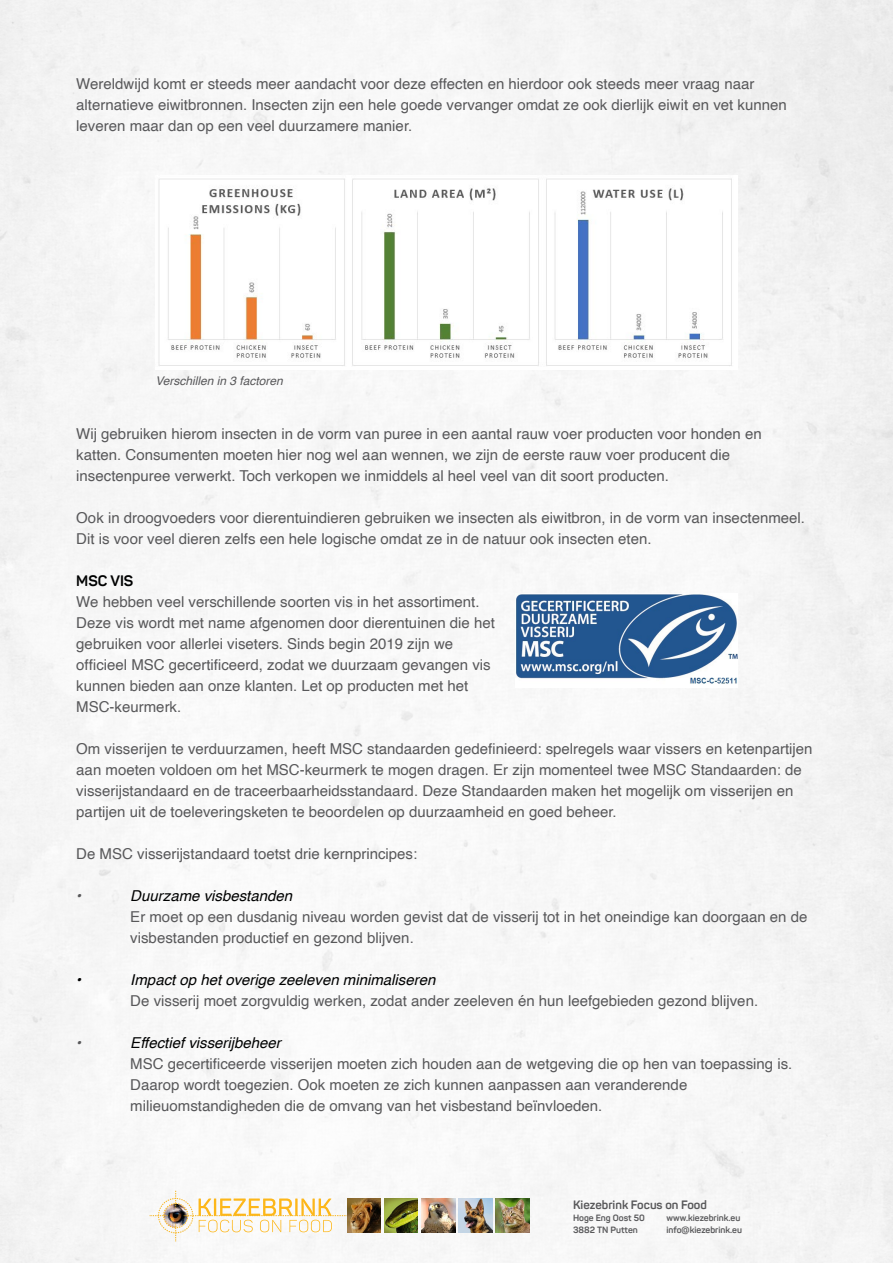
<style>
.page{position:relative;width:893px;height:1263px;background:#fff}
.page>*{position:absolute;margin:0;border:0;box-sizing:border-box;transform-origin:0 0}
.t1{font:15px/21px "Helvetica";color:#58585a}
.t2{font:italic 15px "Helvetica";color:#000101}
.t3{font:700 15px "Panton";color:#000101}
.t4{font:italic 15px "Helvetica";color:#58585a}
.t5{font:italic 12px "Helvetica";color:#58585a}
.t6{font:700 12px "Panton";color:#58585a}
.t7{font:700 9px/12px "Panton";color:#58585a}
</style>
<div class="page">
<img style="left:0;top:0;width:893px;height:1263px">
<img style="left:496px;top:1198px;width:33px;height:34px">
<img style="left:164px;top:1204px;width:24px;height:23px;border-radius:12px">
<div style="left:163px;top:1203px;width:25px;height:25px;border:1px dashed #fdb71a;border-radius:50%"></div>
<div style="left:158px;top:1198px;width:35px;height:35px;border:1px dashed #f7b51e;border-radius:50%"></div>
<svg style="left:184px;top:1198px;width:163px;height:34px"></svg>
<svg style="left:175px;top:1190px;width:1px;height:18px"></svg>
<svg style="left:175px;top:1224px;width:1px;height:17px"></svg>
<svg style="left:150px;top:1215px;width:18px;height:1px"></svg>
<img style="left:347px;top:1198px;width:34px;height:34px">
<img style="left:384px;top:1198px;width:34px;height:34px">
<img style="left:421px;top:1198px;width:34px;height:34px">
<img style="left:459px;top:1198px;width:33px;height:34px">
<img style="left:155px;top:175px;width:583px;height:194px">
<img style="left:515px;top:593px;width:223px;height:95px">
<p class="t1" style="left:76px;top:74px;width:712px">Wereldwijd komt er steeds meer aandacht voor deze effecten en hierdoor ook steeds meer vraag naar alternatieve eiwitbronnen. Insecten zijn een hele goede vervanger omdat ze ook dierlijk eiwit en vet kunnen leveren maar dan op een veel duurzamere manier.</p>
<p class="t5" style="left:155px;top:372px;width:129px">Verschillen in 3 factoren</p>
<p class="t1" style="left:76px;top:423px;width:687px">Wij gebruiken hierom insecten in de vorm van puree in een aantal rauw voer producten voor honden en katten. Consumenten moeten hier nog wel aan wennen, we zijn de eerste rauw voer producent die insectenpuree verwerkt. Toch verkopen we inmiddels al heel veel van dit soort producten.</p>
<p class="t1" style="left:76px;top:507px;width:730px">Ook in droogvoeders voor dierentuindieren gebruiken we insecten als eiwitbron, in de vorm van insectenmeel.<br>Dit is voor veel dieren zelfs een hele logische omdat ze in de natuur ook insecten eten.</p>
<p class="t3" style="left:76px;top:571px;width:59px">MSC VIS</p>
<p class="t1" style="left:76px;top:591px;width:420px">We hebben veel verschillende soorten vis in het assortiment.<br>Deze vis wordt met name afgenomen door dierentuinen die het gebruiken voor allerlei viseters. Sinds begin 2019 zijn we officieel MSC gecertificeerd, zodat we duurzaam gevangen vis kunnen bieden aan onze klanten. Let op producten met het MSC-keurmerk.</p>
<p class="t1" style="left:76px;top:738px;width:738px">Om visserijen te verduurzamen, heeft MSC standaarden gedefinieerd: spelregels waar vissers en ketenpartijen aan moeten voldoen om het MSC-keurmerk te mogen dragen. Er zijn momenteel twee MSC Standaarden: de visserijstandaard en de traceerbaarheidsstandaard. Deze Standaarden maken het mogelijk om visserijen en partijen uit de toeleveringsketen te beoordelen op duurzaamheid en goed beheer.</p>
<p class="t1" style="left:76px;top:843px;width:342px">De MSC visserijstandaard toetst drie kernprincipes:</p>
<p class="t4" style="left:76px;top:884px;width:7px">•</p>
<p class="t2" style="left:130px;top:884px;width:163px">Duurzame visbestanden</p>
<p class="t1" style="left:130px;top:906px;width:679px">Er moet op een dusdanig niveau worden gevist dat de visserij tot in het oneindige kan doorgaan en de visbestanden productief en gezond blijven.</p>
<p class="t2" style="left:76px;top:968px;width:7px">•</p>
<p class="t2" style="left:130px;top:968px;width:307px">Impact op het overige zeeleven minimaliseren</p>
<p class="t1" style="left:130px;top:990px;width:629px">De visserij moet zorgvuldig werken, zodat ander zeeleven én hun leefgebieden gezond blijven.</p>
<p class="t4" style="left:76px;top:1031px;width:7px">•</p>
<p class="t2" style="left:130px;top:1031px;width:152px">Effectief visserijbeheer</p>
<p class="t1" style="left:130px;top:1053px;width:663px">MSC gecertificeerde visserijen moeten zich houden aan de wetgeving die op hen van toepassing is.<br>Daarop wordt toegezien. Ook moeten ze zich kunnen aanpassen aan veranderende milieuomstandigheden die de omvang van het visbestand beïnvloeden.</p>
<p class="t6" style="left:573px;top:1197px;width:135px">Kiezebrink Focus on Food</p>
<p class="t7" style="left:573px;top:1211px;width:73px">Hoge Eng Oost 50<br>3882 TN Putten</p>
<p class="t7" style="left:666px;top:1211px;width:77px">www.kiezebrink.eu info@kiezebrink.eu</p>
</div>
